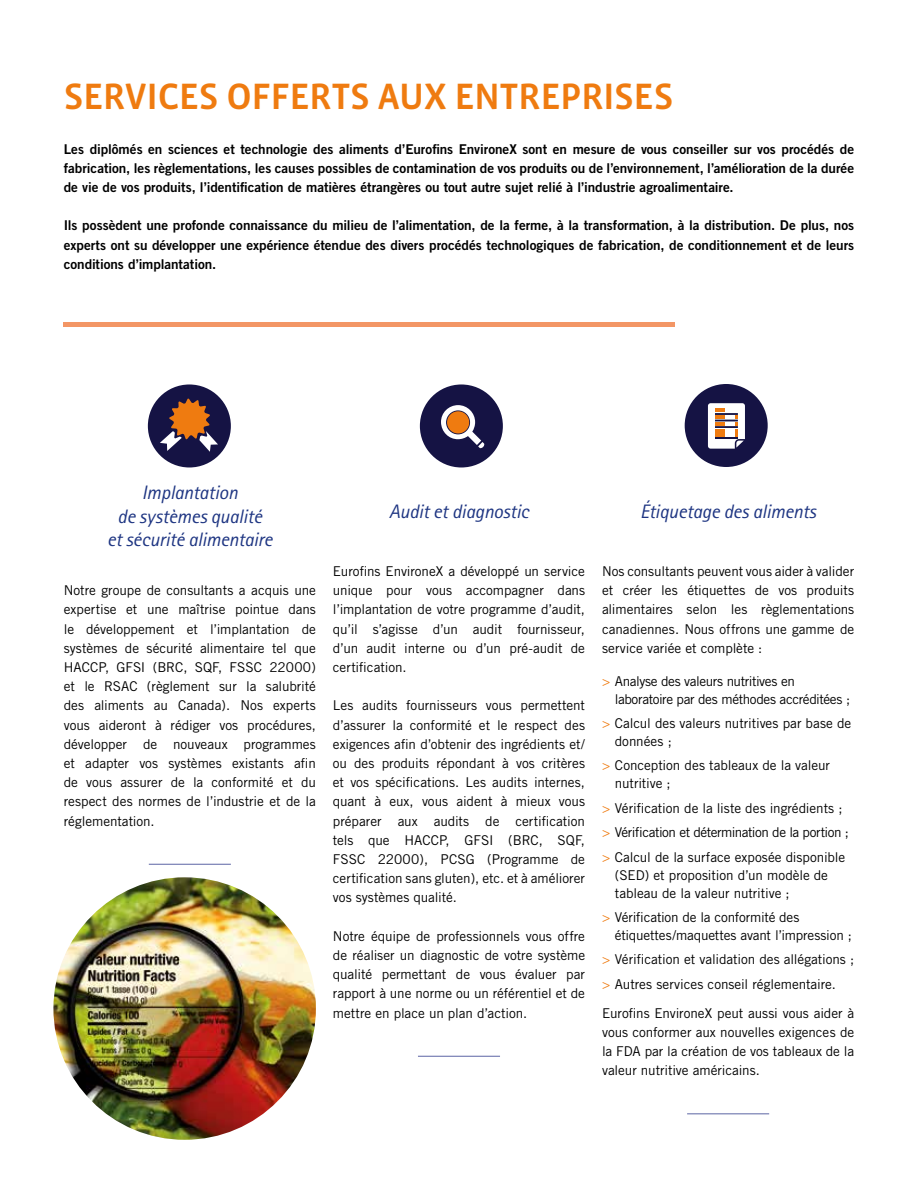
<style>
.page{position:relative;width:918px;height:1188px;background:#fff}
.page>*{position:absolute;margin:0;border:0;box-sizing:border-box;transform-origin:0 0}
.t1{font:500 37.5px "Vista Sans OT";letter-spacing:-.015em;color:#ef7b10}
.t2{font:italic 19.5px/23.4px "Rotis Sans Serif";letter-spacing:-.01em;color:#1e3582;text-align:center}
.t3{font:13.5px/19.2px "Trade Gothic";letter-spacing:-.005em;color:#000;text-align:justify}
.t4{font:13.5px/19.2px "Trade Gothic Bold Two";letter-spacing:-.005em;color:#000;text-align:justify}
.t5{font:13.5px/18px "Trade Gothic";letter-spacing:-.03em;color:#000}
.s1{color:#ef7b10}
</style>
<div class="page">
<hr style="left:64px;top:322px;width:611px;height:4px;background:#f39665">
<hr style="left:149px;top:864px;width:82px;height:1px;background:#5c64a4">
<hr style="left:418px;top:1056px;width:82px;height:1px;background:#5c64a4">
<hr style="left:687px;top:1113px;width:82px;height:1px;background:#5c64a4">
<div style="left:148px;top:384px;width:83px;height:83px;background:#151344;border-radius:50%"></div>
<svg style="left:160px;top:398px;width:58px;height:54px"></svg>
<div style="left:685px;top:384px;width:83px;height:83px;background:#151344;border-radius:50%"></div>
<svg style="left:708px;top:403px;width:37px;height:46px;background:#dccbc1"></svg>
<hr style="left:715px;top:437px;width:23px;height:2px;background:#151344">
<img style="left:53px;top:877px;width:263px;height:263px;border-radius:131px">
<div style="left:420px;top:384px;width:83px;height:83px;background:#151344;border-radius:50%"></div>
<svg style="left:441px;top:405px;width:44px;height:44px"></svg>
<div style="left:447px;top:411px;width:22px;height:22px;background:#ef7b10;border-radius:50%"></div>
<h1 class="t1" style="left:64px;top:77px;width:611px">SERVICES OFFERTS AUX ENTREPRISES</h1>
<p class="t4" style="left:64px;top:139px;width:792px">Les diplômés en sciences et technologie des aliments d’Eurofins EnvironeX sont en mesure de vous conseiller sur vos procédés de fabrication, les règlementations, les causes possibles de contamination de vos produits ou de l’environnement, l’amélioration de la durée de vie de vos produits, l’identification de matières étrangères ou tout autre sujet relié à l’industrie agroalimentaire.</p>
<p class="t4" style="left:64px;top:216px;width:792px">Ils possèdent une profonde connaissance du milieu de l’alimentation, de la ferme, à la transformation, à la distribution. De plus, nos experts ont su développer une expérience étendue des divers procédés technologiques de fabrication, de conditionnement et de leurs conditions d’implantation.</p>
<h2 class="t2" style="left:107px;top:481px;width:167px">Implantation<br>de systèmes qualité<br>et sécurité alimentaire</h2>
<p class="t3" style="left:64px;top:581px;width:254px">Notre groupe de consultants a acquis une expertise et une maîtrise pointue dans le développement et l’implantation de systèmes de sécurité alimentaire tel que HACCP, GFSI (BRC, SQF, FSSC 22000) et le RSAC (règlement sur la salubrité des aliments au Canada). Nos experts vous aideront à rédiger vos procédures, développer de nouveaux programmes et adapter vos systèmes existants afin de vous assurer de la conformité et du respect des normes de l’industrie et de la réglementation.</p>
<h2 class="t2" style="left:389px;top:500px;width:141px">Audit et diagnostic</h2>
<h2 class="t2" style="left:640px;top:500px;width:178px">Étiquetage des aliments</h2>
<p class="t3" style="left:333px;top:561px;width:254px">Eurofins EnvironeX a développé un service unique pour vous accompagner dans l’implantation de votre programme d’audit, qu’il s’agisse d’un audit fournisseur, d’un audit interne ou d’un pré-audit de certification.</p>
<p class="t3" style="left:333px;top:696px;width:254px">Les audits fournisseurs vous permettent d’assurer la conformité et le respect des exigences afin d’obtenir des ingrédients et/ ou des produits répondant à vos critères et vos spécifications. Les audits internes, quant à eux, vous aident à mieux vous préparer aux audits de certification tels que HACCP, GFSI (BRC, SQF, FSSC 22000), PCSG (Programme de certification sans gluten), etc. et à améliorer vos systèmes qualité.</p>
<p class="t3" style="left:333px;top:926px;width:254px">Notre équipe de professionnels vous offre de réaliser un diagnostic de votre système qualité permettant de vous évaluer par rapport à une norme ou un référentiel et de mettre en place un plan d’action.</p>
<p class="t3" style="left:602px;top:561px;width:254px">Nos consultants peuvent vous aider à valider et créer les étiquettes de vos produits alimentaires selon les règlementations canadiennes. Nous offrons une gamme de service variée et complète :</p>
<p class="t5" style="left:615px;top:672px;width:237px;text-indent:-13px"><span class="s1">&gt;</span> Analyse des valeurs nutritives en laboratoire par des méthodes accréditées ;</p>
<p class="t3" style="left:615px;top:714px;width:238px;line-height:18px;text-indent:-13px"><span class="s1">&gt;</span> Calcul des valeurs nutritives par base de données ;</p>
<p class="t3" style="left:615px;top:756px;width:217px;line-height:18px;text-indent:-13px"><span class="s1">&gt;</span> Conception des tableaux de la valeur nutritive ;</p>
<p class="t3" style="left:602px;top:796px;width:249px;line-height:24.5px;text-align:left"><span class="s1">&gt;</span> Vérification de la liste des ingrédients ; <span class="s1">&gt;</span> Vérification et détermination de la portion ; <span class="s1">&gt;</span> Calcul de la surface exposée disponible</p>
<p class="t3" style="left:615px;top:866px;width:215px;line-height:18px">(SED) et proposition d’un modèle de tableau de la valeur nutritive ;</p>
<p class="t3" style="left:615px;top:908px;width:239px;line-height:18px;text-indent:-13px"><span class="s1">&gt;</span> Vérification de la conformité des étiquettes/maquettes avant l’impression ;</p>
<p class="t3" style="left:602px;top:947px;width:254px;line-height:24.5px"><span class="s1">&gt;</span> Vérification et validation des allégations ; <span class="s1">&gt;</span> Autres services conseil réglementaire.</p>
<p class="t3" style="left:602px;top:1003px;width:254px">Eurofins EnvironeX peut aussi vous aider à vous conformer aux nouvelles exigences de la FDA par la création de vos tableaux de la valeur nutritive américains.</p>
</div>
